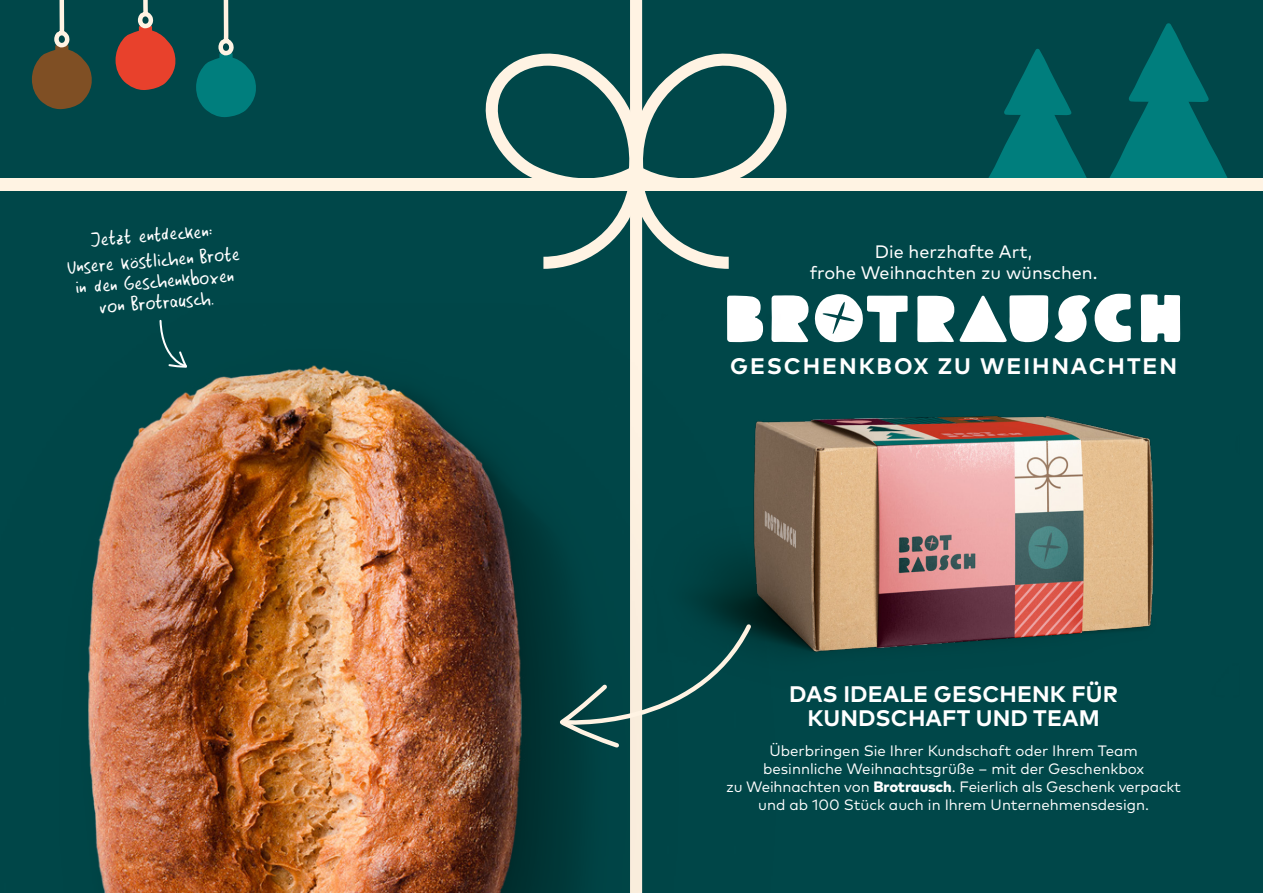
<style>
.page{position:relative;width:1263px;height:893px;background:#004749}
.page>*{position:absolute;margin:0;border:0;box-sizing:border-box;transform-origin:0 0}
.t1{font:27px/25.5px "Brotrausch hs";color:#fff;text-align:center}
.t2{font:700 22.5px/24px "Mark Pro";letter-spacing:.005em;color:#fff;text-align:center}
.t3{font:700 22.5px "Mark Pro";letter-spacing:.085em;color:#fff}
.t4{font:18px/21px "Mark Pro";color:#fff;text-align:center}
.t5{font:15px/18px "Mark Pro";color:#fff;text-align:center}
.s1{font-weight:800}
</style>
<div class="page">
<svg style="left:988px;top:49px;width:99px;height:129px"></svg>
<svg style="left:1109px;top:23px;width:119px;height:155px"></svg>
<div style="left:630px;top:0;width:12px;height:893px;background:#fff3e3"></div>
<div style="left:0;top:178px;width:1263px;height:13px;background:#fff3e3"></div>
<svg style="left:775px;top:76px;width:12px;height:70px"></svg>
<img style="left:31px;top:34px;width:744px;height:859px">
<img style="left:520px;top:224px;width:661px;height:627px">
<svg style="left:558px;top:620px;width:197px;height:131px"></svg>
<svg style="left:158px;top:319px;width:30px;height:56px"></svg>
<svg style="left:32px;top:0;width:61px;height:110px"></svg>
<svg style="left:116px;top:0;width:60px;height:91px"></svg>
<svg style="left:196px;top:0;width:61px;height:118px"></svg>
<h1 class="t1" style="left:64px;top:232px;width:175px;rotate:-5deg">Jetzt entdecken:<br>Unsere köstlichen Brote</h1>
<h1 class="t1" style="left:75px;top:279px;width:160px;line-height:21px;rotate:-5deg">in den Geschenkboxen von Brotrausch.</h1>
<p class="t4" style="left:810px;top:240px;width:289px">Die herzhafte Art,<br>frohe Weihnachten zu wünschen.</p>
<h2 class="t3" style="left:730px;top:349px;width:448px">GESCHENKBOX ZU WEIHNACHTEN</h2>
<h2 class="t2" style="left:789px;top:680px;width:330px">DAS IDEALE GESCHENK FÜR<br>KUNDSCHAFT UND TEAM</h2>
<p class="t5" style="left:726px;top:741px;width:457px">Überbringen Sie Ihrer Kundschaft oder Ihrem Team<br>besinnliche Weihnachtsgrüße – mit der Geschenkbox<br>zu Weihnachten von <span class="s1">Brotrausch</span>. Feierlich als Geschenk verpackt und ab 100 Stück auch in Ihrem Unternehmensdesign.</p>
</div>
